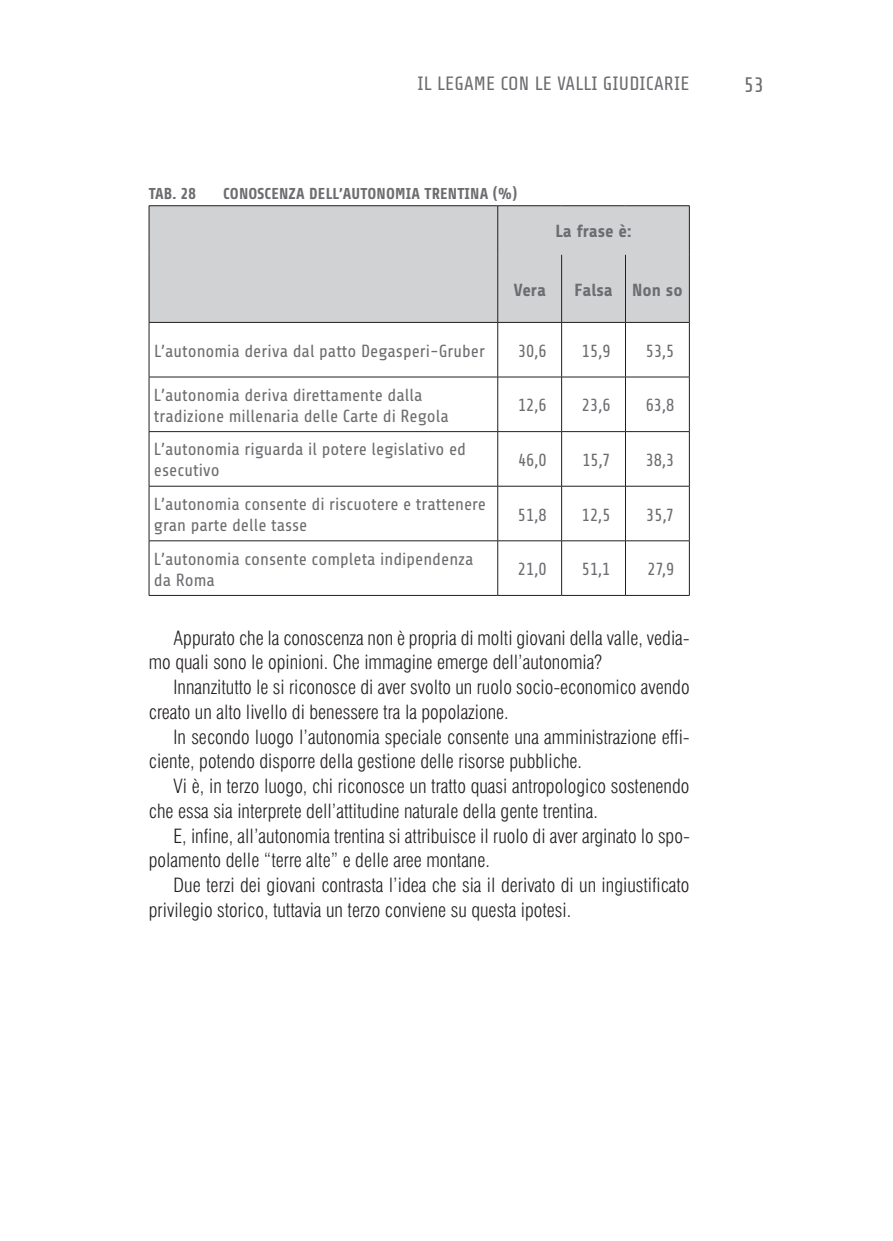
<style>
.page{position:relative;width:893px;height:1241px;background:#fff}
.page>*{position:absolute;margin:0;border:0;box-sizing:border-box;transform-origin:0 0}
.t1{font:21px "Share Tech";color:#6c6d70}
.t2{font:300 condensed 19.25px/24.7px "Swiss 721 BT";color:#231f20}
.t3{font:19.25px "Share Tech";letter-spacing:.01em;color:#6c6d70}
.t4{font:17.5px/21px "Share";color:#6c6d70}
.t5{font:700 17.5px "Share";color:#6c6d70}
.t6{font:700 15.75px "Share";letter-spacing:.01em;color:#6c6d70}
</style>
<div class="page">
<div style="left:150px;top:206px;width:539px;height:116px;background:#d1d2d4"></div>
<hr style="left:149px;top:205px;width:349px;height:1px;background:#231f20">
<hr style="left:149px;top:206px;width:1px;height:49px;background:#231f20">
<hr style="left:498px;top:205px;width:64px;height:1px;background:#231f20">
<hr style="left:497px;top:206px;width:1px;height:49px;background:#231f20">
<hr style="left:562px;top:205px;width:63px;height:1px;background:#231f20">
<hr style="left:625px;top:205px;width:65px;height:1px;background:#231f20">
<hr style="left:689px;top:206px;width:1px;height:49px;background:#231f20">
<hr style="left:149px;top:255px;width:1px;height:67px;background:#231f20">
<hr style="left:497px;top:255px;width:1px;height:67px;background:#231f20">
<hr style="left:561px;top:255px;width:1px;height:67px;background:#231f20">
<hr style="left:625px;top:255px;width:1px;height:67px;background:#231f20">
<hr style="left:689px;top:255px;width:1px;height:67px;background:#231f20">
<hr style="left:149px;top:322px;width:349px;height:1px;background:#231f20">
<hr style="left:149px;top:322px;width:1px;height:55px;background:#231f20">
<hr style="left:498px;top:322px;width:64px;height:1px;background:#231f20">
<hr style="left:497px;top:322px;width:1px;height:55px;background:#231f20">
<hr style="left:562px;top:322px;width:63px;height:1px;background:#231f20">
<hr style="left:561px;top:322px;width:1px;height:55px;background:#231f20">
<hr style="left:625px;top:322px;width:65px;height:1px;background:#231f20">
<hr style="left:625px;top:322px;width:1px;height:55px;background:#231f20">
<hr style="left:689px;top:322px;width:1px;height:55px;background:#231f20">
<hr style="left:149px;top:376px;width:349px;height:1px;background:#231f20">
<hr style="left:149px;top:377px;width:1px;height:54px;background:#231f20">
<hr style="left:498px;top:376px;width:64px;height:1px;background:#231f20">
<hr style="left:497px;top:377px;width:1px;height:54px;background:#231f20">
<hr style="left:562px;top:376px;width:63px;height:1px;background:#231f20">
<hr style="left:561px;top:377px;width:1px;height:54px;background:#231f20">
<hr style="left:625px;top:376px;width:65px;height:1px;background:#231f20">
<hr style="left:625px;top:377px;width:1px;height:54px;background:#231f20">
<hr style="left:689px;top:377px;width:1px;height:54px;background:#231f20">
<hr style="left:149px;top:431px;width:349px;height:1px;background:#231f20">
<hr style="left:149px;top:432px;width:1px;height:54px;background:#231f20">
<hr style="left:498px;top:431px;width:64px;height:1px;background:#231f20">
<hr style="left:497px;top:432px;width:1px;height:54px;background:#231f20">
<hr style="left:562px;top:431px;width:63px;height:1px;background:#231f20">
<hr style="left:561px;top:432px;width:1px;height:54px;background:#231f20">
<hr style="left:625px;top:431px;width:65px;height:1px;background:#231f20">
<hr style="left:625px;top:432px;width:1px;height:54px;background:#231f20">
<hr style="left:689px;top:432px;width:1px;height:54px;background:#231f20">
<hr style="left:149px;top:486px;width:349px;height:1px;background:#231f20">
<hr style="left:149px;top:486px;width:1px;height:54px;background:#231f20">
<hr style="left:498px;top:486px;width:64px;height:1px;background:#231f20">
<hr style="left:497px;top:486px;width:1px;height:54px;background:#231f20">
<hr style="left:562px;top:486px;width:63px;height:1px;background:#231f20">
<hr style="left:561px;top:486px;width:1px;height:54px;background:#231f20">
<hr style="left:625px;top:486px;width:65px;height:1px;background:#231f20">
<hr style="left:625px;top:486px;width:1px;height:54px;background:#231f20">
<hr style="left:689px;top:486px;width:1px;height:54px;background:#231f20">
<hr style="left:149px;top:540px;width:349px;height:1px;background:#231f20">
<hr style="left:149px;top:541px;width:1px;height:54px;background:#231f20">
<hr style="left:498px;top:540px;width:64px;height:1px;background:#231f20">
<hr style="left:497px;top:541px;width:1px;height:54px;background:#231f20">
<hr style="left:562px;top:540px;width:63px;height:1px;background:#231f20">
<hr style="left:561px;top:541px;width:1px;height:54px;background:#231f20">
<hr style="left:625px;top:540px;width:65px;height:1px;background:#231f20">
<hr style="left:625px;top:541px;width:1px;height:54px;background:#231f20">
<hr style="left:689px;top:541px;width:1px;height:54px;background:#231f20">
<hr style="left:149px;top:595px;width:349px;height:1px;background:#231f20">
<hr style="left:498px;top:595px;width:64px;height:1px;background:#231f20">
<hr style="left:562px;top:595px;width:63px;height:1px;background:#231f20">
<hr style="left:625px;top:595px;width:65px;height:1px;background:#231f20">
<p class="t3" style="left:418px;top:73px;width:273px">IL LEGAME CON LE VALLI GIUDICARIE</p>
<p class="t1" style="left:744px;top:73px;width:21px">53</p>
<p class="t6" style="left:149px;top:184px;width:48px">TAB. 28</p>
<p class="t6" style="left:223px;top:184px;width:296px">CONOSCENZA DELL’AUTONOMIA TRENTINA (%)</p>
<p class="t5" style="left:556px;top:222px;width:77px">La frase è:</p>
<p class="t5" style="left:513px;top:280px;width:34px">Vera</p>
<p class="t5" style="left:574px;top:280px;width:110px">Falsa Non so</p>
<p class="t4" style="left:154px;top:340px;width:332px">L’autonomia deriva dal patto Degasperi-Gruber</p>
<p class="t4" style="left:518px;top:340px;width:30px">30,6</p>
<p class="t4" style="left:582px;top:340px;width:30px">15,9</p>
<p class="t4" style="left:646px;top:340px;width:30px">53,5</p>
<p class="t4" style="left:154px;top:384px;width:296px">L’autonomia deriva direttamente dalla tradizione millenaria delle Carte di Regola</p>
<p class="t4" style="left:518px;top:395px;width:30px">12,6</p>
<p class="t4" style="left:582px;top:395px;width:30px">23,6</p>
<p class="t4" style="left:646px;top:395px;width:30px">63,8</p>
<p class="t4" style="left:154px;top:439px;width:314px">L’autonomia riguarda il potere legislativo ed esecutivo</p>
<p class="t4" style="left:518px;top:450px;width:30px">46,0</p>
<p class="t4" style="left:582px;top:450px;width:30px">15,7</p>
<p class="t4" style="left:646px;top:450px;width:30px">38,3</p>
<p class="t4" style="left:154px;top:494px;width:334px">L’autonomia consente di riscuotere e trattenere gran parte delle tasse</p>
<p class="t4" style="left:518px;top:504px;width:30px">51,8</p>
<p class="t4" style="left:582px;top:504px;width:30px">12,5</p>
<p class="t4" style="left:646px;top:504px;width:30px">35,7</p>
<p class="t4" style="left:154px;top:548px;width:321px">L’autonomia consente completa indipendenza da Roma</p>
<p class="t4" style="left:518px;top:559px;width:30px">21,0</p>
<p class="t4" style="left:582px;top:559px;width:30px">51,1</p>
<p class="t4" style="left:647px;top:559px;width:28px">27,9</p>
<p class="t2" style="left:149px;top:625px;width:542px;text-indent:25px">Appurato che la conoscenza non è propria di molti giovani della valle, vedia&shy;mo quali sono le opinioni. Che immagine emerge dell’autonomia?</p>
<p class="t2" style="left:149px;top:674px;width:542px;text-indent:25px">Innanzitutto le si riconosce di aver svolto un ruolo socio-economico avendo creato un alto livello di benessere tra la popolazione.</p>
<p class="t2" style="left:149px;top:724px;width:542px;text-indent:25px">In secondo luogo l’autonomia speciale consente una amministrazione effi&shy;ciente, potendo disporre della gestione delle risorse pubbliche.</p>
<p class="t2" style="left:149px;top:773px;width:542px;text-indent:25px">Vi è, in terzo luogo, chi riconosce un tratto quasi antropologico sostenendo che essa sia interprete dell’attitudine naturale della gente trentina.</p>
<p class="t2" style="left:149px;top:823px;width:542px;text-indent:25px">E, infine, all’autonomia trentina si attribuisce il ruolo di aver arginato lo spo&shy;polamento delle “terre alte” e delle aree montane.</p>
<p class="t2" style="left:149px;top:872px;width:542px;text-indent:25px">Due terzi dei giovani contrasta l’idea che sia il derivato di un ingiustificato privilegio storico, tuttavia un terzo conviene su questa ipotesi.</p>
</div>
